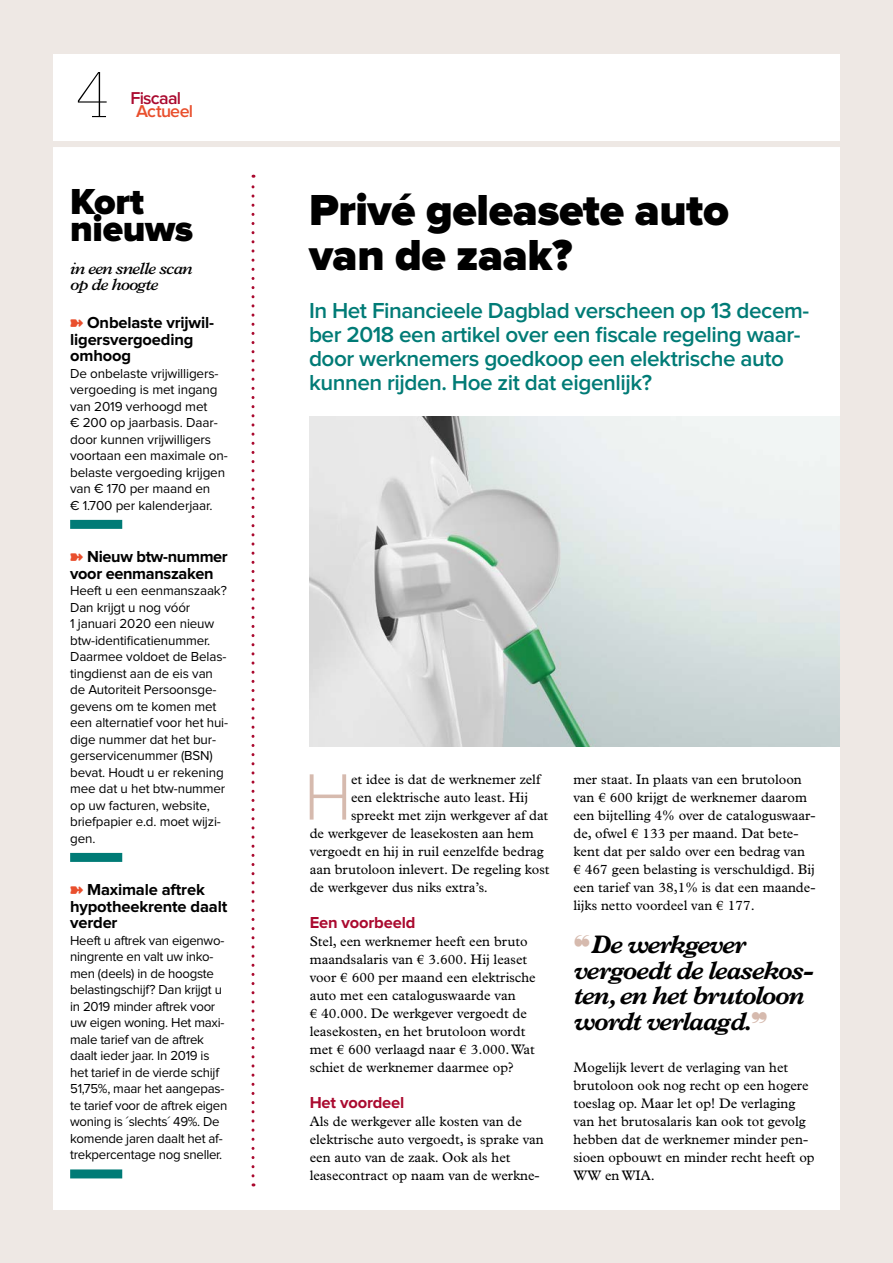
<style>
.page{position:relative;width:893px;height:1263px;background:#eee8e4}
.page>*{position:absolute;margin:0;border:0;box-sizing:border-box;transform-origin:0 0}
.t1{font:300 67.8px "Proxima Nova";color:#d6baae}
.t2{font:100 63px "Glypha LT Std";color:#000}
.t3{font:900 45px/45px "Proxima Nova";letter-spacing:-.01em;color:#000}
.t4{font:900 37.5px/27px "Proxima Nova";letter-spacing:-.01em;color:#000}
.t5{font:italic 700 25.5px/25.5px "Plantin Std";letter-spacing:-.05em;color:#000}
.t6{font:600 22.5px/24px "Proxima Nova";letter-spacing:-.02em;color:#007b76}
.t7{font:600 17.85px/13.2px "Proxima Nova";letter-spacing:-.04em;color:#aa0a2f}
.t8{font:700 16.5px/16.5px "Proxima Nova";letter-spacing:-.01em;color:#000}
.t9{font:italic 600 16.5px/16.5px "Plantin Std";letter-spacing:-.05em;color:#000}
.t10{font:700 16.5px "Proxima Nova";letter-spacing:-.01em;color:#aa0a2f}
.t11{font:13.8px/18px "Plantin Std";color:#000}
.t12{font:13.5px/16.5px "Proxima Nova";letter-spacing:-.01em;color:#000}
.s1{color:#e94f2d}
.s2{color:#d6baae}
</style>
<div class="page">
<div style="left:53px;top:54px;width:787px;height:1156px;background:#fff"></div>
<div style="left:0;top:141px;width:893px;height:6px;background:#eee8e4"></div>
<svg style="left:251px;top:175px;width:3px;height:1001px"></svg>
<div style="left:70px;top:520px;width:52px;height:9px;background:#007b76"></div>
<div style="left:70px;top:853px;width:52px;height:9px;background:#007b76"></div>
<div style="left:70px;top:1169px;width:52px;height:9px;background:#007b76"></div>
<img style="left:309px;top:417px;width:531px;height:330px">
<p class="t2" style="left:77px;top:58px;width:33px">4</p>
<p class="t7" style="left:136px;top:92px;width:59px;text-indent:-6px">Fiscaal<br><span class="s1">Actueel</span></p>
<p class="t4" style="left:70px;top:189px;width:125px">Kort nieuws</p>
<p class="t9" style="left:70px;top:260px;width:124px">in een snelle scan op de hoogte</p>
<p class="t8" style="left:70px;top:315px;width:145px;text-indent:17px">Onbelaste vrijwil&shy;ligersvergoeding omhoog</p>
<p class="t12" style="left:70px;top:365px;width:159px">De onbelaste vrijwilligers&shy;vergoeding is met ingang van 2019 verhoogd met<br>€ 200 op jaarbasis. Daar&shy;door kunnen vrijwilligers voortaan een maximale on&shy;belaste vergoeding krijgen van € 170 per maand en<br>€ 1.700 per kalenderjaar.</p>
<p class="t8" style="left:70px;top:549px;width:159px;text-indent:17px">Nieuw btw-nummer voor eenmanszaken</p>
<p class="t12" style="left:70px;top:583px;width:159px">Heeft u een eenmanszaak?<br>Dan krijgt u nog vóór<br>1 januari 2020 een nieuw btw-identificatienummer.<br>Daarmee voldoet de Belas&shy;tingdienst aan de eis van de Autoriteit Persoonsge&shy;gevens om te komen met een alternatief voor het hui&shy;dige nummer dat het bur&shy;gerservicenummer (BSN) bevat. Houdt u er rekening mee dat u het btw-nummer op uw facturen, website, briefpapier e.d. moet wijzi&shy;gen.</p>
<p class="t8" style="left:70px;top:882px;width:159px;text-indent:17px">Maximale aftrek hypotheekrente daalt verder</p>
<p class="t12" style="left:70px;top:932px;width:159px">Heeft u aftrek van eigenwo&shy;ningrente en valt uw inko&shy;men (deels) in de hoogste belastingschijf? Dan krijgt u in 2019 minder aftrek voor uw eigen woning. Het maxi&shy;male tarief van de aftrek daalt ieder jaar. In 2019 is het tarief in de vierde schijf<br>51,75%, maar het aangepas&shy;te tarief voor de aftrek eigen woning is ´slechts´ 49%. De komende jaren daalt het af&shy;trekpercentage nog sneller.</p>
<p class="t3" style="left:309px;top:189px;width:421px">Privé geleasete auto van de zaak?</p>
<p class="t6" style="left:309px;top:300px;width:502px">In Het Financieele Dagblad verscheen op 13 decem&shy;ber 2018 een artikel over een fiscale regeling waar&shy;door werknemers goedkoop een elektrische auto kunnen rijden. Hoe zit dat eigenlijk?</p>
<p class="t1" style="left:304px;top:766px;width:49px">H</p>
<p class="t11" style="left:351px;top:770px;width:191px">et idee is dat de werknemer zelf</p>
<p class="t11" style="left:351px;top:788px;width:178px">een elektrische auto least. Hij</p>
<p class="t11" style="left:351px;top:806px;width:199px">spreekt met zijn werkgever af dat</p>
<p class="t11" style="left:310px;top:824px;width:225px">de werkgever de leasekosten aan hem</p>
<p class="t11" style="left:310px;top:842px;width:236px">vergoedt en hij in ruil eenzelfde bedrag</p>
<p class="t11" style="left:310px;top:860px;width:241px">aan brutoloon inlevert. De regeling kost</p>
<p class="t11" style="left:310px;top:878px;width:180px">de werkgever dus niks extra’s.</p>
<p class="t10" style="left:310px;top:914px;width:107px">Een voorbeeld</p>
<p class="t11" style="left:310px;top:932px;width:228px">Stel, een werknemer heeft een bruto maandsalaris van € 3.600. Hij leaset voor € 600 per maand een elektrische auto met een cataloguswaarde van<br>€ 40.000. De werkgever vergoedt de leasekosten, en het brutoloon wordt met € 600 verlaagd naar € 3.000. Wat schiet de werknemer daarmee op?</p>
<p class="t10" style="left:310px;top:1094px;width:96px">Het voordeel</p>
<p class="t11" style="left:310px;top:1112px;width:236px">Als de werkgever alle kosten van de elektrische auto vergoedt, is sprake van een auto van de zaak. Ook als het leasecontract op naam van de werkne-</p>
<p class="t11" style="left:573px;top:770px;width:243px">mer staat. In plaats van een brutoloon van € 600 krijgt de werknemer daarom een bijtelling 4% over de cataloguswaar&shy;de, ofwel € 133 per maand. Dat bete&shy;kent dat per saldo over een bedrag van € 467 geen belasting is verschuldigd. Bij een tarief van 38,1% is dat een maande&shy;lijks netto voordeel van € 177.</p>
<p class="t5" style="left:574px;top:932px;width:242px"><span class="s2">❝</span>De werkgever vergoedt de leasekos&shy;ten, en het brutoloon wordt verlaagd.</p>
<p class="t11" style="left:573px;top:1058px;width:243px">Mogelijk levert de verlaging van het brutoloon ook nog recht op een hogere toeslag op. Maar let op! De verlaging van het brutosalaris kan ook tot gevolg hebben dat de werknemer minder pen&shy;sioen opbouwt en minder recht heeft op WW en WIA.</p>
</div>
